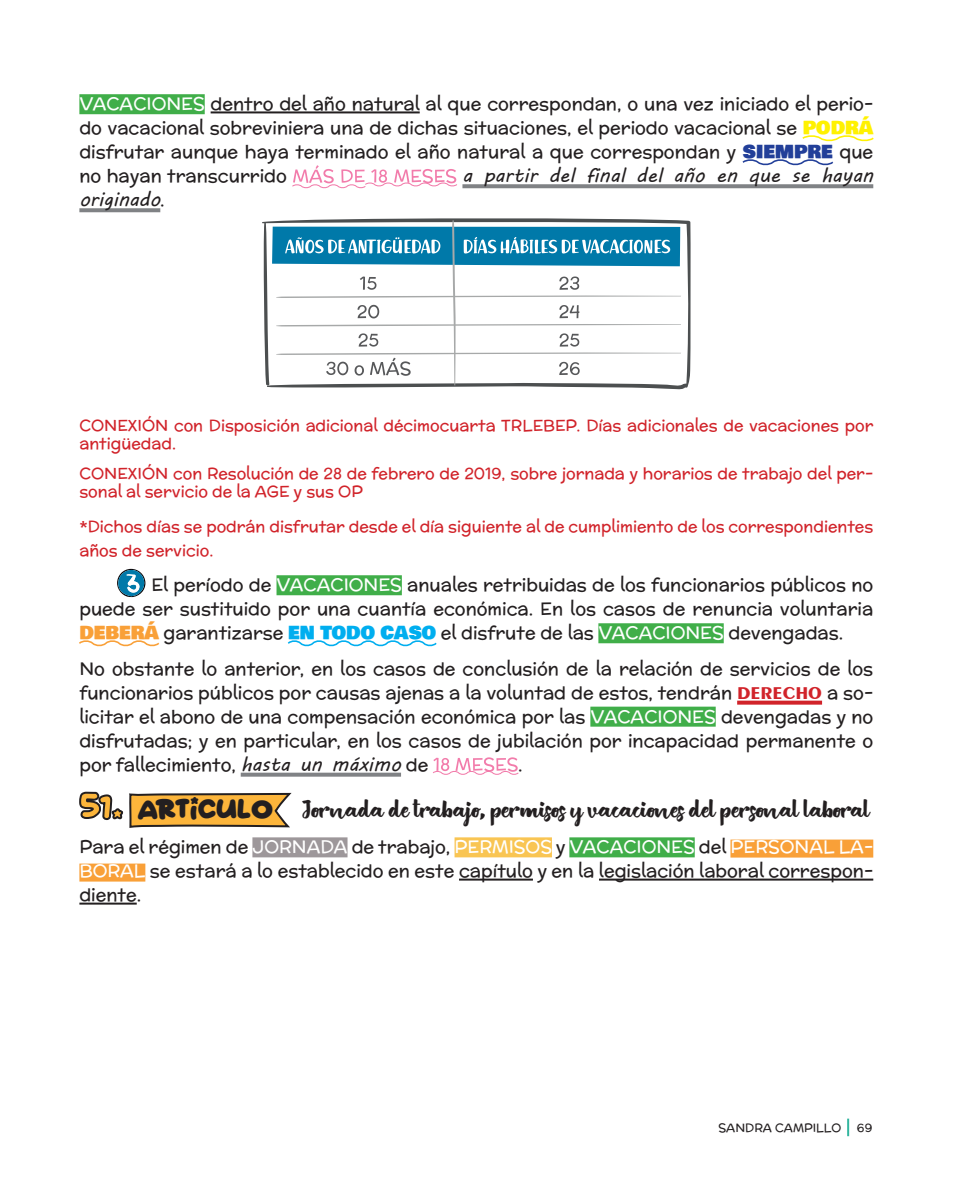
<style>
.page{position:relative;width:964px;height:1191px;background:#fff}
.page>*{position:absolute;margin:0;border:0;box-sizing:border-box;transform-origin:0 0}
.t1{font:20px/24px "MV Boli";color:#231f20}
.t2{font:20px "British Script";color:#231f20}
.t3{font:18px/24px "Mc Laren";color:#231f20;text-align:justify}
.t4{font:16px/18px "Mc Laren";color:#d1232a}
.t5{font:12px "Mc Laren";color:#231f20}
.s1{color:#fff}
.s2{font-family:"Bowlby One SC";color:#fff101}
.s3{font-family:"Bowlby One SC";color:#223f99}
.s4{font-family:"Mc Laren";font-size:18px}
.s5{font-family:"Mc Laren";font-size:18px;color:#fff}
.s6{font-family:"Bowlby One SC";color:#f9a038}
.s7{font-family:"Bowlby One SC";color:#00aeef}
.s8{font-family:"Exotic 350 BT";font-weight:700;color:#d1232a}
.s9{font-family:"MV Boli";font-size:20px}
.s10{font-family:"Starborn";font-size:30px;color:#fcb53b}
.s11{font-family:"Starborn";font-size:24px}
</style>
<div class="page">
<svg style="left:847px;top:1118px;width:2px;height:18px"></svg>
<svg style="left:129px;top:772px;width:163px;height:56px"></svg>
<svg style="left:262px;top:220px;width:429px;height:169px"></svg>
<svg style="left:272px;top:218px;width:409px;height:167px"></svg>
<div style="left:276px;top:575px;width:126px;height:20px;background:#40ae49"></div>
<svg style="left:79px;top:640px;width:81px;height:7px"></svg>
<svg style="left:287px;top:640px;width:150px;height:7px"></svg>
<div style="left:598px;top:623px;width:126px;height:20px;background:#40ae49"></div>
<svg style="left:737px;top:700px;width:85px;height:4px"></svg>
<div style="left:590px;top:706px;width:126px;height:20px;background:#40ae49"></div>
<svg style="left:241px;top:772px;width:160px;height:4px"></svg>
<svg style="left:433px;top:771px;width:86px;height:4px"></svg>
<div style="left:252px;top:837px;width:95px;height:20px;background:#9d979a"></div>
<div style="left:454px;top:837px;width:98px;height:20px;background:#f9c553"></div>
<div style="left:569px;top:837px;width:126px;height:20px;background:#40ae49"></div>
<div style="left:730px;top:839px;width:143px;height:18px;background:#f9a038"></div>
<div style="left:79px;top:863px;width:66px;height:18px;background:#f9a038"></div>
<hr style="left:459px;top:878px;width:74px;height:2px;background:#231f20">
<hr style="left:599px;top:878px;width:274px;height:2px;background:#231f20">
<hr style="left:79px;top:902px;width:58px;height:2px;background:#231f20">
<svg style="left:117px;top:568px;width:29px;height:29px"></svg>
<div style="left:79px;top:94px;width:126px;height:20px;background:#40ae49"></div>
<hr style="left:211px;top:111px;width:209px;height:2px;background:#231f20">
<svg style="left:802px;top:135px;width:72px;height:7px"></svg>
<svg style="left:742px;top:159px;width:92px;height:7px"></svg>
<svg style="left:292px;top:182px;width:165px;height:7px"></svg>
<svg style="left:462px;top:184px;width:411px;height:4px;background:#87898c"></svg>
<svg style="left:79px;top:208px;width:81px;height:4px"></svg>
<p class="t3" style="left:79px;top:92px;width:795px"><span class="s1">VACACIONES</span> dentro del año natural al que correspondan, o una vez iniciado el perio&shy;do vacacional sobreviniera una de dichas situaciones, el periodo vacacional se <span class="s2">PODRÁ </span>disfrutar aunque haya terminado el año natural a que correspondan y <span class="s3">SIEMPRE</span> que</p>
<p class="t1" style="left:79px;top:163px;width:795px"><span class="s4">no hayan transcurrido</span> <span class="s5">MÁS DE 18 MESES</span> a partir del final del año en que se hayan originado<span class="s4">.</span></p>
<p class="t4" style="left:79px;top:416px;width:795px">CONEXIÓN con Disposición adicional décimocuarta TRLEBEP. Días adicionales de vacaciones por antigüedad.</p>
<p class="t4" style="left:79px;top:464px;width:795px">CONEXIÓN con Resolución de 28 de febrero de 2019, sobre jornada y horarios de trabajo del per&shy;sonal al servicio de la AGE y sus OP</p>
<p class="t4" style="left:79px;top:514px;width:795px;line-height:24px">*Dichos días se podrán disfrutar desde el día siguiente al de cumplimiento de los correspondientes años de servicio.</p>
<p class="t3" style="left:79px;top:573px;width:795px;text-indent:72px">El período de <span class="s1">VACACIONES</span> anuales retribuidas de los funcionarios públicos no puede ser sustituido por una cuantía económica. En los casos de renuncia voluntaria <span class="s6">DEBERÁ</span> garantizarse <span class="s7">EN TODO CASO</span> el disfrute de las <span class="s1">VACACIONES</span> devengadas.</p>
<p class="t3" style="left:79px;top:656px;width:795px">No obstante lo anterior, en los casos de conclusión de la relación de servicios de los funcionarios públicos por causas ajenas a la voluntad de estos, tendrán <span class="s8">DERECHO</span> a so&shy;licitar el abono de una compensación económica por las <span class="s1">VACACIONES</span> devengadas y no disfrutadas; y en particular, en los casos de jubilación por incapacidad permanente o por fallecimiento, <span class="s9">hasta un máximo</span> de <span class="s1">18 MESES</span>.</p>
<p class="t2" style="left:79px;top:799px;width:792px"><span class="s10">51.</span> <span class="s11">ARTICULO</span> Jornada de trabajo, permisos y vacaciones del personal laboral</p>
<p class="t3" style="left:79px;top:835px;width:795px">Para el régimen de <span class="s1">JORNADA</span> de trabajo, <span class="s1">PERMISOS</span> y <span class="s1">VACACIONES</span> del <span class="s1">PERSONAL LA-BORAL</span> se estará a lo establecido en este capítulo y en la legislación laboral correspon&shy;diente.</p>
<p class="t5" style="left:718px;top:1118px;width:124px">SANDRA CAMPILLO</p>
<p class="t5" style="left:857px;top:1118px;width:17px">69</p>
</div>
